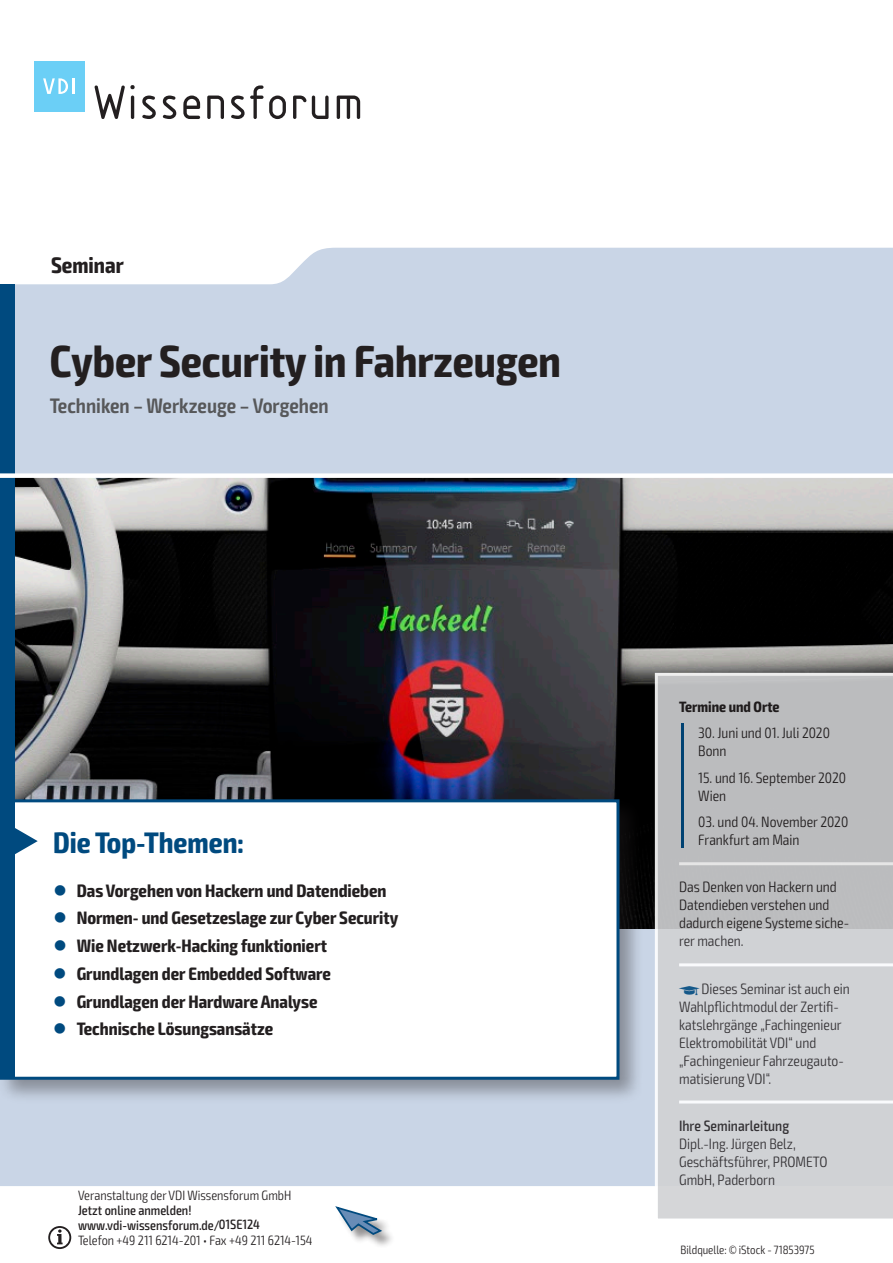
<style>
.page{position:relative;width:893px;height:1263px;background:#fff}
.page>*{position:absolute;margin:0;border:0;box-sizing:border-box;transform-origin:0 0}
.t1{font:700 condensed 45px "Exo 2";color:#231f20}
.t2{font:700 condensed 29.7px "Exo 2";color:#004a7f}
.t3{font:700 condensed 22.5px "Exo 2";color:#231f20}
.t4{font:600 condensed 21px "Exo 2";color:#57585a}
.t5{font:700 condensed 18px "Exo 2";color:#231f20}
.t6{font:300 condensed 15px/18px "Exo 2";color:#231f20}
.t7{font:500 condensed 15px "Exo 2";color:#231f20}
.t8{font:700 condensed 15px "Exo 2";color:#231f20}
.t9{font:300 condensed 13.5px "Exo 2";color:#231f20}
.t10{font:500 condensed 13.5px/15px "Exo 2";color:#231f20}
.t11{font:300 condensed 12px "Exo 2";color:#231f20}
.t12{font:6px "VDI Iconset S4 A Regular";color:#004a7f}
.s1{color:#004a7f}
</style>
<div class="page">
<div style="left:0;top:248px;width:893px;height:938px;background:#c9d5e6"></div>
<img style="left:14px;top:478px;width:878px;height:450px">
<div style="left:0;top:796px;width:644px;height:308px;background:#231f20;opacity:.4"></div>
<div style="left:2px;top:801px;width:616px;height:277px;background:#fff"></div>
<div style="left:3px;top:802px;width:11px;height:275px;background:#004a7f"></div>
<div style="left:0;top:799px;width:619px;height:281px;border:3px solid #004a7f"></div>
<svg style="left:14px;top:826px;width:24px;height:30px"></svg>
<div style="left:0;top:284px;width:14px;height:520px;background:#004a7f"></div>
<div style="left:337px;top:1207px;width:58px;height:42px;background:#231f20;opacity:.5"></div>
<svg style="left:335px;top:1206px;width:49px;height:30px"></svg>
<div style="left:0;top:473px;width:893px;height:5px;background:#fff"></div>
<svg style="left:655px;top:673px;width:238px;height:546px;background:#c7c9cb"></svg>
<svg style="left:48px;top:1226px;width:23px;height:23px"></svg>
<svg style="left:94px;top:85px;width:41px;height:34px"></svg>
<svg style="left:142px;top:96px;width:14px;height:23px"></svg>
<svg style="left:163px;top:96px;width:13px;height:23px"></svg>
<svg style="left:183px;top:96px;width:17px;height:23px"></svg>
<svg style="left:207px;top:96px;width:17px;height:23px"></svg>
<svg style="left:231px;top:85px;width:55px;height:34px"></svg>
<svg style="left:293px;top:96px;width:36px;height:23px"></svg>
<svg style="left:337px;top:96px;width:23px;height:23px"></svg>
<div style="left:34px;top:61px;width:50px;height:50px;background:#6bcff6"></div>
<svg style="left:43px;top:78px;width:31px;height:16px"></svg>
<h3 class="t3" style="left:51px;top:252px;width:74px">Seminar</h3>
<h1 class="t1" style="left:50px;top:334px;width:512px">Cyber Security in Fahrzeugen</h1>
<h3 class="t4" style="left:50px;top:393px;width:280px">Techniken – Werkzeuge – Vorgehen</h3>
<h2 class="t2" style="left:53px;top:825px;width:192px">Die Top-Themen:</h2>
<p class="t5" style="left:53px;top:879px;width:335px"><span class="s1">●</span> Das Vorgehen von Hackern und Datendieben</p>
<p class="t5" style="left:53px;top:907px;width:346px"><span class="s1">●</span> Normen- und Gesetzeslage zur Cyber Security</p>
<p class="t5" style="left:53px;top:935px;width:275px"><span class="s1">●</span> Wie Netzwerk-Hacking funktioniert</p>
<p class="t5" style="left:53px;top:963px;width:279px"><span class="s1">●</span> Grundlagen der Embedded Software</p>
<p class="t5" style="left:53px;top:990px;width:266px"><span class="s1">●</span> Grundlagen der Hardware Analyse</p>
<p class="t5" style="left:53px;top:1018px;width:221px"><span class="s1">●</span> Technische Lösungsansätze</p>
<p class="t9" style="left:78px;top:1188px;width:215px">Veranstaltung der VDI Wissensforum GmbH</p>
<p class="t10" style="left:78px;top:1203px;width:143px">Jetzt online anmelden! www.vdi-wissensforum.de/</p>
<p class="t9" style="left:78px;top:1233px;width:236px">Telefon +49 211 6214-201 • Fax +49 211 6214-154</p>
<p class="t10" style="left:219px;top:1216px;width:43px">01SE124</p>
<p class="t8" style="left:679px;top:697px;width:102px">Termine und Orte</p>
<p class="t6" style="left:698px;top:724px;width:133px">30. Juni und 01. Juli 2020<br>Bonn</p>
<p class="t6" style="left:698px;top:769px;width:149px">15. und 16. September 2020<br>Wien</p>
<p class="t6" style="left:698px;top:813px;width:152px">03. und 04. November 2020<br>Frankfurt am Main</p>
<p class="t6" style="left:679px;top:878px;width:172px">Das Denken von Hackern und<br>Datendieben verstehen und dadurch eigene Systeme siche&shy;rer machen.</p>
<p class="t12" style="left:679px;top:985px;width:22px">z</p>
<p class="t6" style="left:679px;top:979px;width:172px;text-indent:22px">Dieses Seminar ist auch ein<br>Wahlpflichtmodul der Zertifi&shy;katslehrgänge „Fachingenieur<br>Elektromobilität VDI“ und „Fachingenieur Fahrzeugauto&shy;matisierung VDI“.</p>
<p class="t7" style="left:679px;top:1116px;width:112px">Ihre Seminarleitung</p>
<p class="t6" style="left:679px;top:1135px;width:150px">Dipl.-Ing. Jürgen Belz,<br>Geschäftsführer, PROMETO<br>GmbH, Paderborn</p>
<p class="t11" style="left:681px;top:1243px;width:135px">Bildquelle: © iStock - 71853975</p>
</div>
